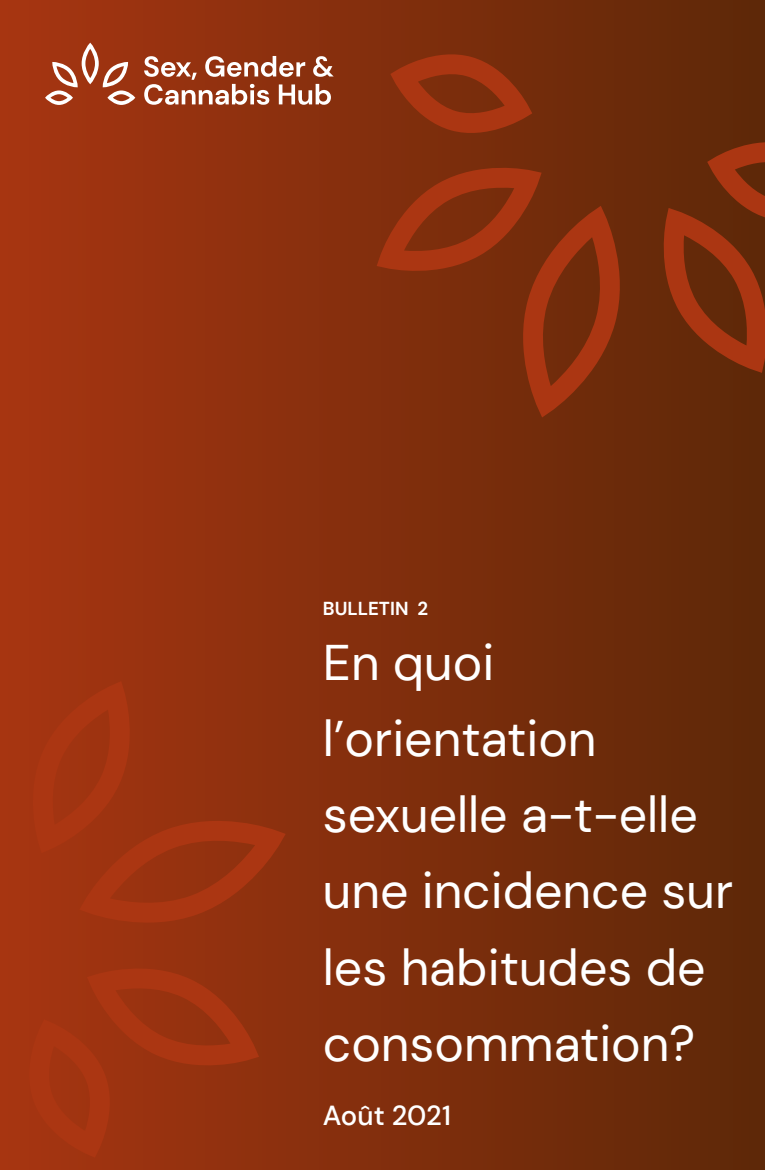
<style>
.page{position:relative;width:765px;height:1170px;background:#fff}
.page>*{position:absolute;margin:0;border:0;box-sizing:border-box;transform-origin:0 0}
.t1{font:50px/76.2px "DM Sans";color:#fff}
.t2{font:500 27.5px "DM Sans";letter-spacing:-.005em;color:#fff}
.t3{font:700 18.75px "DM Sans";color:#fff}
</style>
<div class="page">
<div style="left:0;top:0;width:765px;height:1170px;background:linear-gradient(to right,#a73511,#5d2808)"></div>
<svg style="left:390px;top:47px;width:142px;height:93px;background:#8e300e"></svg>
<svg style="left:377px;top:160px;width:253px;height:257px;background:#822e0c"></svg>
<svg style="left:656px;top:135px;width:109px;height:238px;background:#7b2d0b"></svg>
<svg style="left:21px;top:959px;width:238px;height:199px;background:#9d3310"></svg>
<svg style="left:24px;top:681px;width:262px;height:252px;background:#9c3310"></svg>
<svg style="left:45px;top:43px;width:90px;height:62px"></svg>
<svg style="left:144px;top:56px;width:190px;height:49px"></svg>
<p class="t3" style="left:323px;top:597px;width:107px">BULLETIN 2</p>
<p class="t1" style="left:323px;top:624px;width:412px">En quoi l’orientation sexuelle a-t-elle une incidence sur les habitudes de consommation?</p>
<p class="t2" style="left:323px;top:1098px;width:130px">Août 2021</p>
</div>
